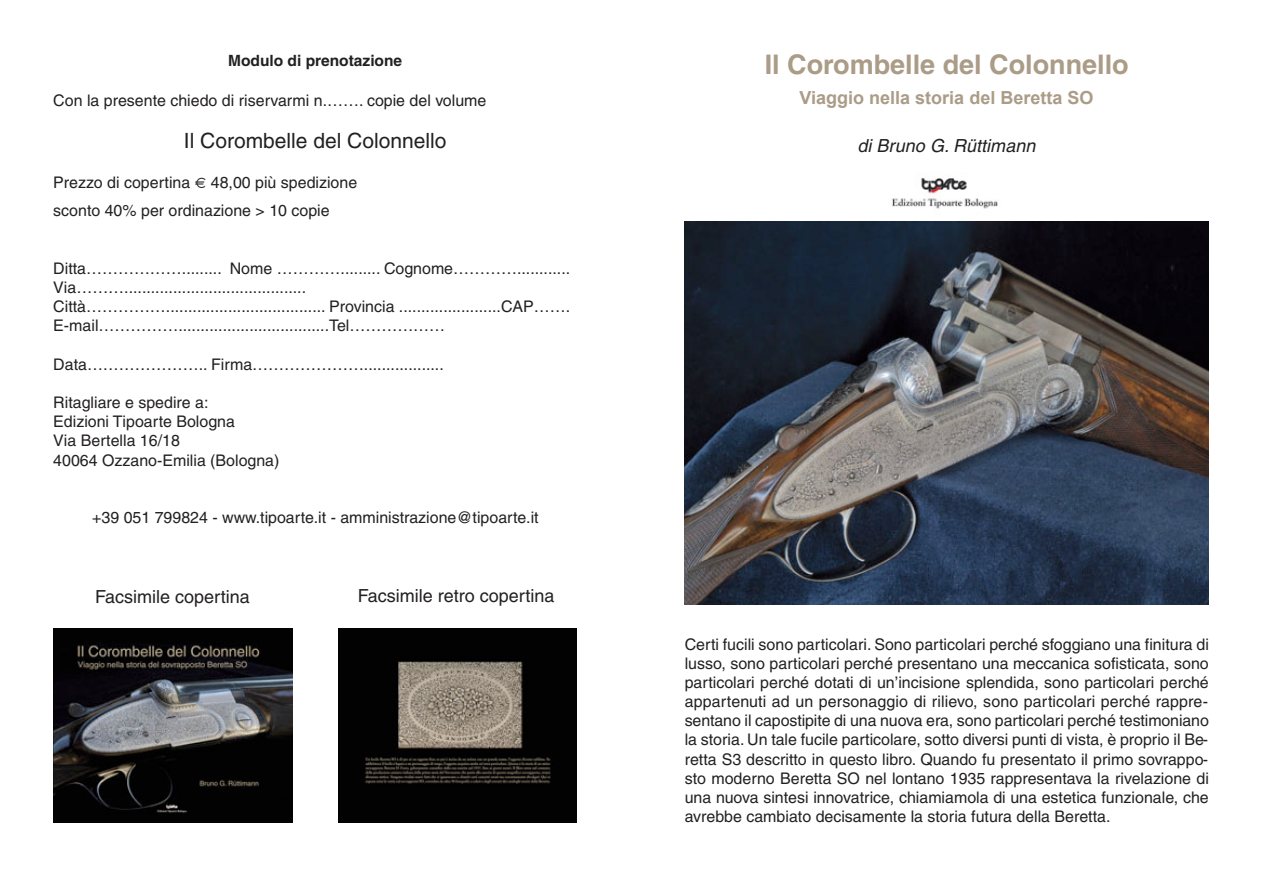
<style>
.page{position:relative;width:1263px;height:893px;background:#fff}
.page>*{position:absolute;margin:0;border:0;box-sizing:border-box;transform-origin:0 0}
.t1{font:700 27px "Helvetica";color:#aa9c87}
.t2{font:21px "Helvetica";color:#232021}
.t3{font:18px "Helvetica";color:#232021}
.t4{font:700 18px "Arial";color:#aa9c87}
.t5{font:italic 18px "Helvetica";letter-spacing:.005em;color:#232021}
.t6{font:15.9px/19.2px "Helvetica";color:#232021}
.t7{font:700 15.45px "Helvetica";color:#232021}
</style>
<div class="page">
<img style="left:892px;top:178px;width:106px;height:31px">
<img style="left:685px;top:222px;width:523px;height:382px">
<img style="left:53px;top:628px;width:239px;height:194px">
<img style="left:338px;top:628px;width:239px;height:194px">
<p class="t7" style="left:228px;top:55px;width:176px">Modulo di prenotazione</p>
<p class="t6" style="left:53px;top:92px;width:435px">Con la presente chiedo di riservarmi n.……. copie del volume</p>
<h2 class="t2" style="left:184px;top:132px;width:264px">Il Corombelle del Colonnello</h2>
<p class="t6" style="left:53px;top:175px;width:139px">Prezzo di copertina</p>
<p class="t6" style="left:53px;top:170px;width:305px;line-height:28.2px;text-indent:158px">48,00 più spedizione sconto 40% per ordinazione &gt; 10 copie</p>
<p class="t6" style="left:53px;top:260px;width:518px">Ditta………………......... Nome …………......... Cognome…………............<br>Via……….........................................<br>Città…………….................................... Provincia .......................CAP…….<br>E-mail……………..................................Tel………………</p>
<p class="t6" style="left:53px;top:356px;width:392px">Data………………….. Firma…………………..................</p>
<p class="t6" style="left:53px;top:394px;width:228px">Ritagliare e spedire a:<br>Edizioni Tipoarte Bologna<br>Via Bertella 16/18<br>40064 Ozzano-Emilia (Bologna)</p>
<p class="t6" style="left:92px;top:509px;width:448px">+39 051 799824 - www.tipoarte.it - amministrazione@tipoarte.it</p>
<p class="t3" style="left:95px;top:589px;width:156px">Facsimile copertina</p>
<p class="t3" style="left:358px;top:589px;width:198px">Facsimile retro copertina</p>
<h1 class="t1" style="left:765px;top:55px;width:366px">Il Corombelle del Colonnello</h1>
<p class="t4" style="left:800px;top:88px;width:295px">Viaggio nella storia del Beretta SO</p>
<p class="t5" style="left:857px;top:139px;width:180px">di Bruno G. Rüttimann</p>
<p class="t6" style="left:685px;top:636px;width:526px;text-align:justify">Certi fucili sono particolari. Sono particolari perché sfoggiano una finitura di lusso, sono particolari perché presentano una meccanica sofisticata, sono particolari perché dotati di un’incisione splendida, sono particolari perché appartenuti ad un personaggio di rilievo, sono particolari perché rappre&shy;sentano il capostipite di una nuova era, sono particolari perché testimoniano la storia. Un tale fucile particolare, sotto diversi punti di vista, è proprio il Be&shy;retta S3 descritto in questo libro. Quando fu presentato il primo sovrappo&shy;sto moderno Beretta SO nel lontano 1935 rappresentava la rivelazione di una nuova sintesi innovatrice, chiamiamola di una estetica funzionale, che avrebbe cambiato decisamente la storia futura della Beretta.</p>
</div>
